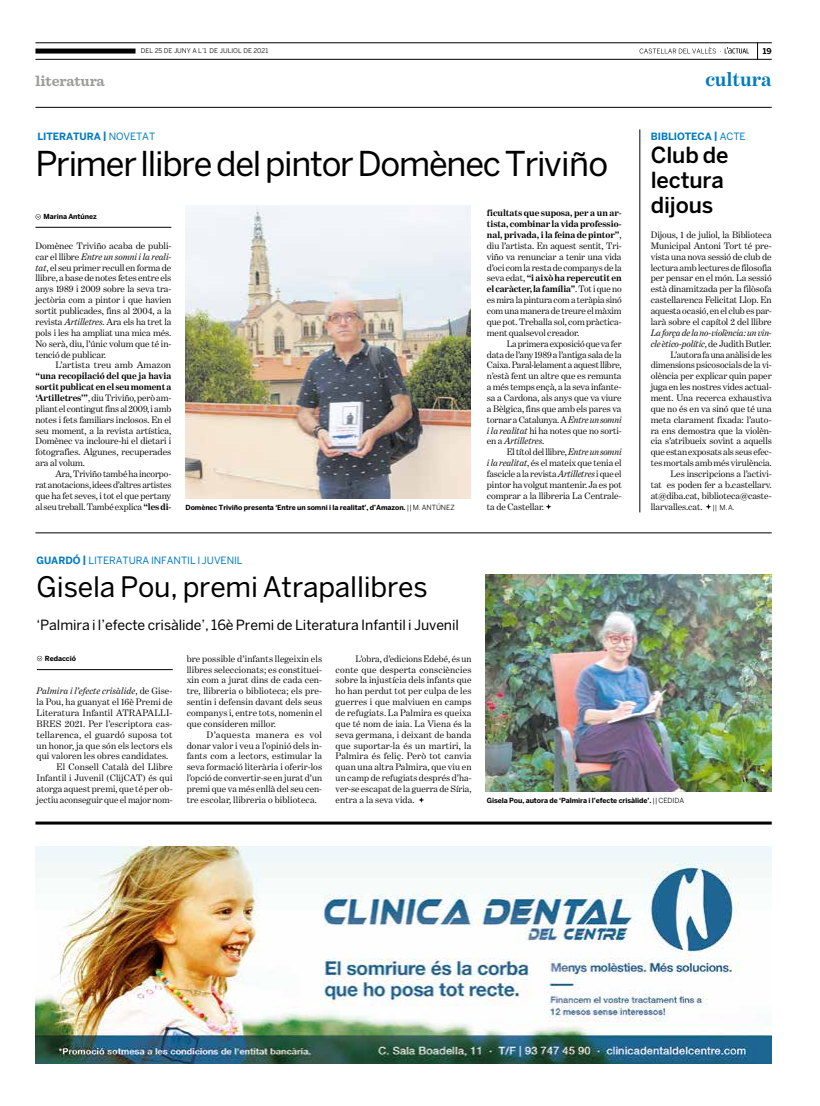
<style>
.page{position:relative;width:820px;height:1106px;background:#fff}
.page>*{position:absolute;margin:0;border:0;box-sizing:border-box;transform-origin:0 0}
.t1{font:34px "Benton Sans";letter-spacing:-.035em;color:#000}
.t2{font:28px "Benton Sans";letter-spacing:-.005em;color:#000}
.t3{font:500 22px/25px "Benton Sans";letter-spacing:-.01em;color:#000}
.t4{font:700 20px "Benton Modern One";letter-spacing:-.005em;color:#007ac2}
.t5{font:700 15px "Sentinel";letter-spacing:-.005em;color:#9d9d9c}
.t6{font:14px "Benton Sans";letter-spacing:-.005em;color:#000}
.t7{font:700 10px "Benton Sans";letter-spacing:-.01em;color:#007ac2}
.t8{font:10px "Benton Sans";letter-spacing:-.005em;color:#007ac2}
.t9{font:9.5px/10.9px "Benton Modern One";letter-spacing:-.005em;color:#000;text-align:justify}
.t10{font:9.5px "Benton Modern One";letter-spacing:.015em;color:#000}
.t11{font:italic 9.5px "Benton Modern One";letter-spacing:-.005em;color:#000}
.t12{font:italic 9.5px "Benton Modern One";letter-spacing:.015em;color:#000}
.t13{font:9.5px "Benton Modern One";letter-spacing:.02em;color:#000}
.t14{font:700 8px "Benton Sans";color:#000}
.t15{font:700 7px "Benton Sans";letter-spacing:-.01em;color:#000}
.t16{font:6.5px "Benton Sans";letter-spacing:.005em;color:#000}
.s1{font-weight:400}
.s2{font-style:italic}
.s3{font-weight:700}
.s4{font-style:normal}
.s5{font-family:"Benton Sans";font-size:7px}
</style>
<div class="page">
<svg style="left:757px;top:44px;width:1px;height:15px"></svg>
<svg style="left:639px;top:47px;width:109px;height:7px"></svg>
<hr style="left:35px;top:107px;width:736px;height:1px;background:#000">
<hr style="left:35px;top:43px;width:736px;height:1px;background:#000">
<hr style="left:35px;top:59px;width:736px;height:1px;background:#000">
<div style="left:35px;top:49px;width:100px;height:5px;background:#000"></div>
<img style="left:35px;top:846px;width:736px;height:217px">
<hr style="left:35px;top:821px;width:736px;height:3px;background:#000">
<hr style="left:35px;top:532px;width:736px;height:1px;background:#000">
<svg style="left:546px;top:504px;width:5px;height:5px"></svg>
<svg style="left:35px;top:214px;width:6px;height:5px"></svg>
<hr style="left:35px;top:227px;width:136px;height:1px;background:#000">
<img style="left:185px;top:205px;width:285px;height:293px">
<svg style="left:37px;top:656px;width:5px;height:5px"></svg>
<hr style="left:37px;top:669px;width:136px;height:1px;background:#000">
<svg style="left:419px;top:797px;width:5px;height:5px"></svg>
<svg style="left:705px;top:504px;width:6px;height:5px"></svg>
<hr style="left:639px;top:129px;width:1px;height:383px;background:#000">
<img style="left:485px;top:574px;width:286px;height:218px">
<p class="t16" style="left:141px;top:47px;width:129px">DEL 25 DE JUNY A L’1 DE JULIOL DE 2021</p>
<p class="t14" style="left:762px;top:46px;width:10px">19</p>
<h3 class="t5" style="left:35px;top:69px;width:71px">literatura</h3>
<h3 class="t4" style="left:705px;top:68px;width:68px">cultura</h3>
<p class="t7" style="left:37px;top:131px;width:119px">LITERATURA | <span class="s1">NOVETAT</span></p>
<h1 class="t1" style="left:35px;top:144px;width:574px">Primer llibre del pintor Domènec Triviño</h1>
<p class="t15" style="left:43px;top:213px;width:55px">Marina Antúnez</p>
<p class="t9" style="left:35px;top:240px;width:137px">Domènec Triviño acaba de publi&shy;car el llibre <span class="s2">Entre un somni i la reali&shy;tat</span>, el seu primer recull en forma de llibre, a base de notes fetes entre els anys 1989 i 2009 sobre la seva tra&shy;jectòria com a pintor i que havien sortit publicades, fins al 2004, a la revista <span class="s2">Artilletres</span>. Ara els ha tret la pols i les ha ampliat una mica més.<br>No serà, diu, l’únic volum que té in&shy;tenció de publicar.</p>
<p class="t9" style="left:55px;top:360px;width:117px">L’artista treu amb Amazon</p>
<p class="t9" style="left:35px;top:370px;width:137px"><span class="s3">“una recopilació del que ja havia sortit publicat en el seu moment a ‘Artilletres’”</span>, diu Triviño, però am&shy;pliant el contingut fins al 2009, i amb notes i fets familiars inclosos. En el seu moment, a la revista artística, Domènec va incloure-hi el dietari i fotografies. Algunes, recuperades ara al volum.</p>
<p class="t9" style="left:35px;top:468px;width:137px;text-indent:20px">Ara, Triviño també ha incorpo&shy;rat anotacions, idees d’altres artistes que ha fet seves, i tot el que pertany al seu treball. També explica <span class="s3">“les di-</span></p>
<p class="t15" style="left:185px;top:503px;width:270px">Domènec Triviño presenta ‘Entre un somni i la realitat’, d’Amazon. <span class="s1">|| M. ANTÚNEZ</span></p>
<p class="t8" style="left:37px;top:554px;width:207px"><span class="s3">GUARDÓ |</span> LITERATURA INFANTIL I JUVENIL</p>
<p class="t9" style="left:486px;top:208px;width:136px"><span class="s3">ficultats que suposa, per a un ar&shy;tista, combinar la vida professio&shy;nal, privada, i la feina de pintor”</span>, diu l’artista. En aquest sentit, Tri&shy;viño va renunciar a tenir una vida d’oci com la resta de companys de la seva edat, <span class="s3">“i això ha repercutit en el caràcter, la família”</span>. Tot i que no es mira la pintura com a teràpia sinó com una manera de treure el màxim que pot. Treballa sol, com pràctica&shy;ment qualsevol creador.</p>
<p class="t9" style="left:486px;top:338px;width:136px;text-indent:20px">La primera exposició que va fer data de l’any 1989 a l’antiga sala de la Caixa. Paral·lelament a aquest llibre, n’està fent un altre que es remunta a més temps ençà, a la seva infante&shy;sa a Cardona, als anys que va viure a Bèlgica, fins que amb els pares va tornar a Catalunya. A <span class="s2">Entre un somni i la realitat</span> hi ha notes que no sorti&shy;en a <span class="s2">Artilletres</span>.</p>
<p class="t9" style="left:486px;top:446px;width:136px;text-indent:20px">El títol del llibre, <span class="s2">Entre un somni i la realitat</span>, és el mateix que tenia el fascicle a la revista <span class="s2">Artilletres</span> i que el pintor ha volgut mantenir. Ja es pot comprar a la llibreria La Centrale&shy;ta de Castellar.</p>
<p class="t7" style="left:650px;top:131px;width:96px">BIBLIOTECA | <span class="s1">ACTE</span></p>
<h3 class="t3" style="left:650px;top:142px;width:79px">Club de lectura dijous</h3>
<p class="t9" style="left:650px;top:229px;width:122px">Dijous, 1 de juliol, la Biblioteca Municipal Antoni Tort té pre&shy;vista una nova sessió de club de lectura amb lectures de filosofia per pensar en el món. La sessió està dinamitzada per la filòsofa castellarenca Felicitat Llop. En aquesta ocasió, en el club es par&shy;larà sobre el capítol 2 del llibre</p>
<p class="t11" style="left:650px;top:327px;width:122px">La força de la no-violència: un vin-</p>
<p class="t11" style="left:650px;top:338px;width:122px">cle ètico-polític<span class="s4">, de Judith Butler.</span></p>
<p class="t9" style="left:670px;top:349px;width:102px">L’autora fa una anàlisi de les</p>
<p class="t9" style="left:650px;top:360px;width:122px">dimensions psicosocials de la vi-</p>
<p class="t9" style="left:650px;top:370px;width:122px">olència per explicar quin paper</p>
<p class="t9" style="left:650px;top:381px;width:122px">juga en les nostres vides actual-</p>
<p class="t9" style="left:650px;top:392px;width:122px">ment. Una recerca exhaustiva</p>
<p class="t9" style="left:650px;top:403px;width:122px">que no és en va sinó que té una</p>
<p class="t9" style="left:650px;top:414px;width:122px">meta clarament fixada: l’auto-</p>
<p class="t9" style="left:650px;top:425px;width:122px">ra ens demostra que la violèn-</p>
<p class="t9" style="left:650px;top:436px;width:122px">cia s’atribueix sovint a aquells</p>
<p class="t9" style="left:650px;top:446px;width:122px">que estan exposats als seus efec-</p>
<p class="t9" style="left:650px;top:457px;width:122px">tes mortals amb més virulència.</p>
<p class="t9" style="left:670px;top:468px;width:102px">Les inscripcions a l’activi-</p>
<p class="t9" style="left:650px;top:479px;width:122px">tat es poden fer a b.castellarv.</p>
<p class="t9" style="left:650px;top:490px;width:122px">at@diba.cat, biblioteca@caste-</p>
<p class="t9" style="left:650px;top:501px;width:85px">llarvalles.cat. <span class="s5">|| M. A.</span></p>
<h2 class="t2" style="left:37px;top:570px;width:392px">Gisela Pou, premi Atrapallibres</h2>
<h3 class="t6" style="left:37px;top:617px;width:424px">‘Palmira i l’efecte crisàlide’, 16è Premi de Literatura Infantil i Juvenil</h3>
<p class="t9" style="left:187px;top:653px;width:137px">bre possible d’infants llegeixin els llibres seleccionats; es constituei&shy;xin com a jurat dins de cada cen&shy;tre, llibreria o biblioteca; els pre&shy;sentin i defensin davant dels seus companys i, entre tots, nomenin el que consideren millor.</p>
<p class="t9" style="left:187px;top:729px;width:137px;text-indent:20px">D’aquesta manera es vol donar valor i veu a l’opinió dels in&shy;fants com a lectors, estimular la seva formació literària i oferir-los l’opció de convertir-se en jurat d’un premi que va més enllà del seu cen&shy;tre escolar, llibreria o biblioteca.</p>
<p class="t15" style="left:45px;top:654px;width:33px">Redacció</p>
<p class="t9" style="left:335px;top:653px;width:137px;text-indent:20px">L’obra, d’edicions Edebé, és un conte que desperta consciències sobre la injustícia dels infants que ho han perdut tot per culpa de les guerres i que malviuen en camps de refugiats. La Palmira es queixa que té nom de iaia. La Viena és la seva germana, i deixant de banda que suportar-la és un martiri, la Palmira és feliç. Però tot canvia quan una altra Palmira, que viu en un camp de refugiats després d’ha&shy;ver-se escapat de la guerra de Síria, entra a la seva vida.</p>
<p class="t12" style="left:37px;top:685px;width:137px">Palmira i l’efecte crisàlide<span class="s4">, de Gise-</span></p>
<p class="t10" style="left:37px;top:696px;width:137px">la Pou, ha guanyat el 16è Premi de</p>
<p class="t10" style="left:37px;top:707px;width:137px">Literatura Infantil ATRAPALLI-</p>
<p class="t10" style="left:37px;top:718px;width:137px">BRES 2021. Per l’escriptora cas-</p>
<p class="t13" style="left:37px;top:729px;width:137px">tellarenca, el guardó suposa tot</p>
<p class="t10" style="left:37px;top:740px;width:137px">un honor, ja que són els lectors els</p>
<p class="t10" style="left:37px;top:751px;width:133px">qui valoren les obres candidates.</p>
<p class="t10" style="left:56px;top:761px;width:117px">El Consell Català del Llibre</p>
<p class="t10" style="left:37px;top:772px;width:137px">Infantil i Juvenil (ClijCAT) és qui</p>
<p class="t9" style="left:37px;top:783px;width:137px">atorga aquest premi, que té per ob-</p>
<p class="t9" style="left:37px;top:794px;width:137px">jectiu aconseguir que el major nom-</p>
<p class="t15" style="left:486px;top:796px;width:198px">Gisela Pou, autora de ‘Palmira i l’efecte crisàlide’. <span class="s1">|| CEDIDA</span></p>
</div>
